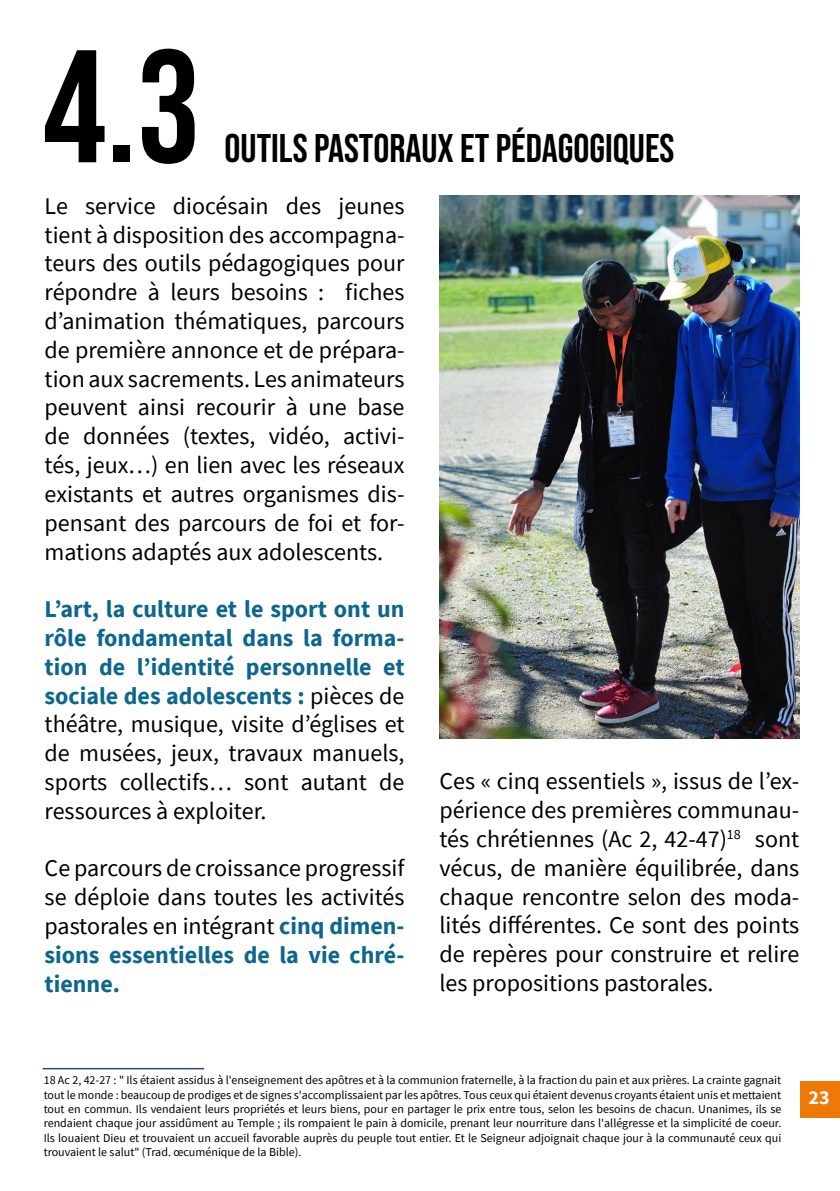
<style>
.page{position:relative;width:840px;height:1191px;background:#fff}
.page>*{position:absolute;margin:0;border:0;box-sizing:border-box;transform-origin:0 0}
.t1{font:160px "Bebas Neue";color:#000}
.t2{font:40px "Bebas Neue";color:#000}
.t3{font:24px/28.8px "Source Sans Pro";color:#000;text-align:justify}
.t4{font:700 20px "Source Sans Pro";color:#fff}
.t5{font:12px/14.4px "Source Sans Pro";color:#000;text-align:justify}
.s1{font-weight:700;color:#0d668e}
</style>
<div class="page">
<img style="left:439px;top:196px;width:360px;height:542px">
<hr style="left:43px;top:1068px;width:161px;height:1px;background:#274d78">
<div style="left:799px;top:1081px;width:40px;height:36px;background:#ef7906"></div>
<h1 class="t1" style="left:43px;top:16px;width:160px">4.3</h1>
<h2 class="t2" style="left:224px;top:126px;width:451px">OUTILS PASTORAUX ET PÉDAGOGIQUES</h2>
<p class="t3" style="left:45px;top:191px;width:361px">Le service diocésain des jeunes tient à disposition des accompagna&shy;teurs des outils pédagogiques pour répondre à leurs besoins : fiches d’animation thématiques, parcours de première annonce et de prépara&shy;tion aux sacrements. Les animateurs peuvent ainsi recourir à une base de données (textes, vidéo, activi&shy;tés, jeux…) en lien avec les réseaux existants et autres organismes dis&shy;pensant des parcours de foi et for&shy;mations adaptés aux adolescents.</p>
<p class="t3" style="left:45px;top:594px;width:361px"><span class="s1">L’art, la culture et le sport ont un rôle fondamental dans la forma&shy;tion de l’identité personnelle et sociale des adolescents :</span> pièces de théâtre, musique, visite d’églises et de musées, jeux, travaux manuels, sports collectifs… sont autant de ressources à exploiter.</p>
<p class="t3" style="left:45px;top:854px;width:361px">Ce parcours de croissance progressif se déploie dans toutes les activités pastorales en intégrant <span class="s1">cinq dimen&shy;sions essentielles de la vie chré&shy;tienne.</span></p>
<p class="t3" style="left:439px;top:767px;width:361px">Ces « cinq essentiels », issus de l’ex&shy;périence des premières communau&shy;tés chrétiennes (Ac 2, 42-47)<sup>18</sup> sont vécus, de manière équilibrée, dans chaque rencontre selon des moda&shy;lités différentes. Ce sont des points de repères pour construire et relire les propositions pastorales.</p>
<p class="t5" style="left:44px;top:1073px;width:738px">18 Ac 2, 42-27 : " Ils étaient assidus à l'enseignement des apôtres et à la communion fraternelle, à la fraction du pain et aux prières. La crainte gagnait tout le monde : beaucoup de prodiges et de signes s'accomplissaient par les apôtres. Tous ceux qui étaient devenus croyants étaient unis et mettaient tout en commun. Ils vendaient leurs propriétés et leurs biens, pour en partager le prix entre tous, selon les besoins de chacun. Unanimes, ils se rendaient chaque jour assidûment au Temple ; ils rompaient le pain à domicile, prenant leur nourriture dans l'allégresse et la simplicité de coeur.<br>Ils louaient Dieu et trouvaient un accueil favorable auprès du peuple tout entier. Et le Seigneur adjoignait chaque jour à la communauté ceux qui trouvaient le salut" (Trad. œcuménique de la Bible).</p>
<p class="t4" style="left:808px;top:1083px;width:23px">23</p>
</div>
